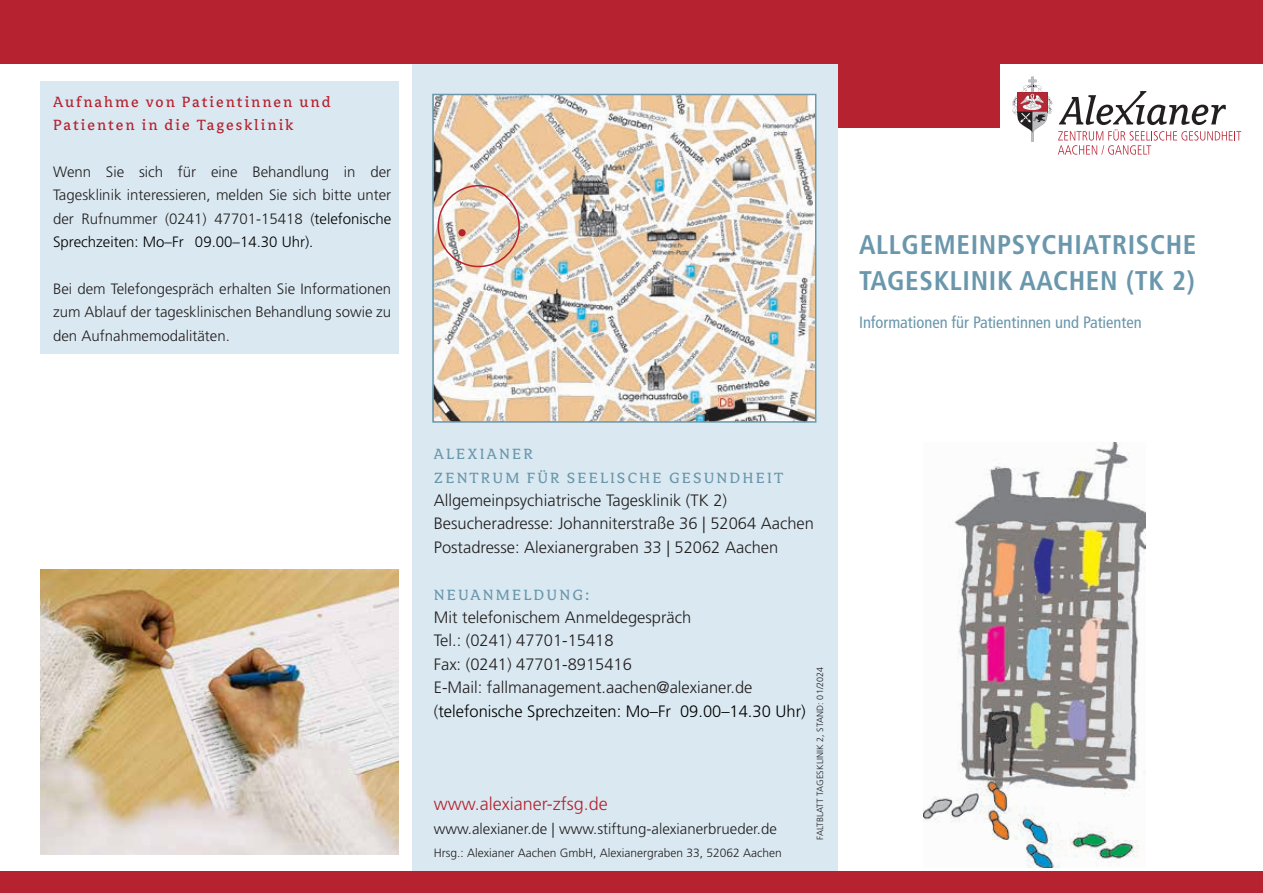
<style>
.page{position:relative;width:1263px;height:893px;background:#fff}
.page>*{position:absolute;margin:0;border:0;box-sizing:border-box;transform-origin:0 0}
.t1{font:700 condensed 27px/36px "Frutiger LT Std";letter-spacing:.025em;color:#6a97ac}
.t2{font:300 18px "Frutiger LT Std";color:#b62230}
.t3{font:300 16.5px/23.4px "Frutiger LT Std";color:#231f20}
.t4{font:16.5px/23.4px "Avance OT";letter-spacing:.13em;color:#6a97ac}
.t5{font:16.5px/23.4px "Avance OT";letter-spacing:.12em;color:#b62230}
.t6{font:condensed 16.5px "Frutiger LT Std";color:#6a97ac}
.t7{font:300 15px/23.4px "Frutiger LT Std";color:#231f20;text-align:justify}
.t8{font:300 12px "Frutiger LT Std";color:#231f20}
.t9{font:300 9px "Frutiger LT Std";letter-spacing:.01em;color:#231f20}
.s1{color:#000}
</style>
<div class="page">
<div style="left:40px;top:81px;width:358px;height:273px;background:#dae9f1"></div>
<img style="left:923px;top:442px;width:223px;height:425px">
<div style="left:412px;top:0;width:426px;height:893px;background:#dae9f1"></div>
<div style="left:0;top:872px;width:1263px;height:21px;background:#b62230"></div>
<div style="left:0;top:0;width:1263px;height:64px;background:#b62230"></div>
<div style="left:838px;top:0;width:161px;height:128px;background:#b62230"></div>
<svg style="left:1012px;top:77px;width:40px;height:65px"></svg>
<svg style="left:1058px;top:91px;width:183px;height:64px"></svg>
<img style="left:435px;top:97px;width:378px;height:323px">
<div style="left:432px;top:94px;width:384px;height:329px;border:2px solid #6a97ac"></div>
<img style="left:40px;top:569px;width:358px;height:286px">
<div style="left:458px;top:229px;width:8px;height:7px;background:#b62230;border-radius:50%"></div>
<div style="left:438px;top:185px;width:82px;height:82px;border:2px solid #b62230;border-radius:50%"></div>
<p class="t5" style="left:53px;top:91px;width:279px">Aufnahme von Patientinnen und<br>Patienten in die Tagesklinik</p>
<p class="t7" style="left:53px;top:160px;width:340px">Wenn Sie sich für eine Behandlung in der Tagesklinik interessieren, melden Sie sich bitte unter der Rufnummer (0241) 47701-15418 (<span class="s1">telefonische Sprechzeiten: Mo–Fr 09.00–14.30 Uhr).</span></p>
<p class="t7" style="left:53px;top:277px;width:340px">Bei dem Telefongespräch erhalten Sie Informationen zum Ablauf der tagesklinischen Behandlung sowie zu den Aufnahmemodalitäten.</p>
<h1 class="t1" style="left:859px;top:227px;width:339px">ALLGEMEINPSYCHIATRISCHE<br>TAGESKLINIK AACHEN</h1>
<h1 class="t1" style="left:1126px;top:263px;width:70px">(TK 2)</h1>
<p class="t6" style="left:859px;top:313px;width:284px">Informationen für Patientinnen und Patienten</p>
<p class="t4" style="left:434px;top:443px;width:154px">ALEXIANER<br>Zentrum für seeli</p>
<p class="t4" style="left:617px;top:466px;width:149px">sche GesundheiT</p>
<p class="t3" style="left:434px;top:489px;width:382px">Allgemeinpsychiatrische Tagesklinik (TK 2)<br>Besucheradresse: Johanniterstraße 36 | 52064 Aachen<br>Postadresse: Alexianergraben 33 | 52062 Aachen</p>
<p class="t4" style="left:434px;top:583px;width:157px">NEUANMELDUNG:</p>
<p class="t3" style="left:434px;top:606px;width:373px">Mit telefonischem Anmeldegespräch<br>Tel.: (0241) 47701-15418<br>Fax: (0241) 47701-8915416<br>E-Mail: fallmanagement.aachen@alexianer.de (<span class="s1">telefonische Sprechzeiten: Mo–Fr 09.00–14.30 Uhr)</span></p>
<p class="t9" style="left:815px;top:840px;width:175px;rotate:-90deg">Faltblatt Tagesklinik 2, Stand: 01/2024</p>
<p class="t2" style="left:434px;top:794px;width:176px">www.alexianer-zfsg.de</p>
<p class="t7" style="left:434px;top:817px;width:345px">www.alexianer.de | www.stiftung-alexianerbrueder.de</p>
<p class="t8" style="left:434px;top:846px;width:350px">Hrsg.: Alexianer Aachen GmbH, Alexianergraben 33, 52062 Aachen</p>
</div>
